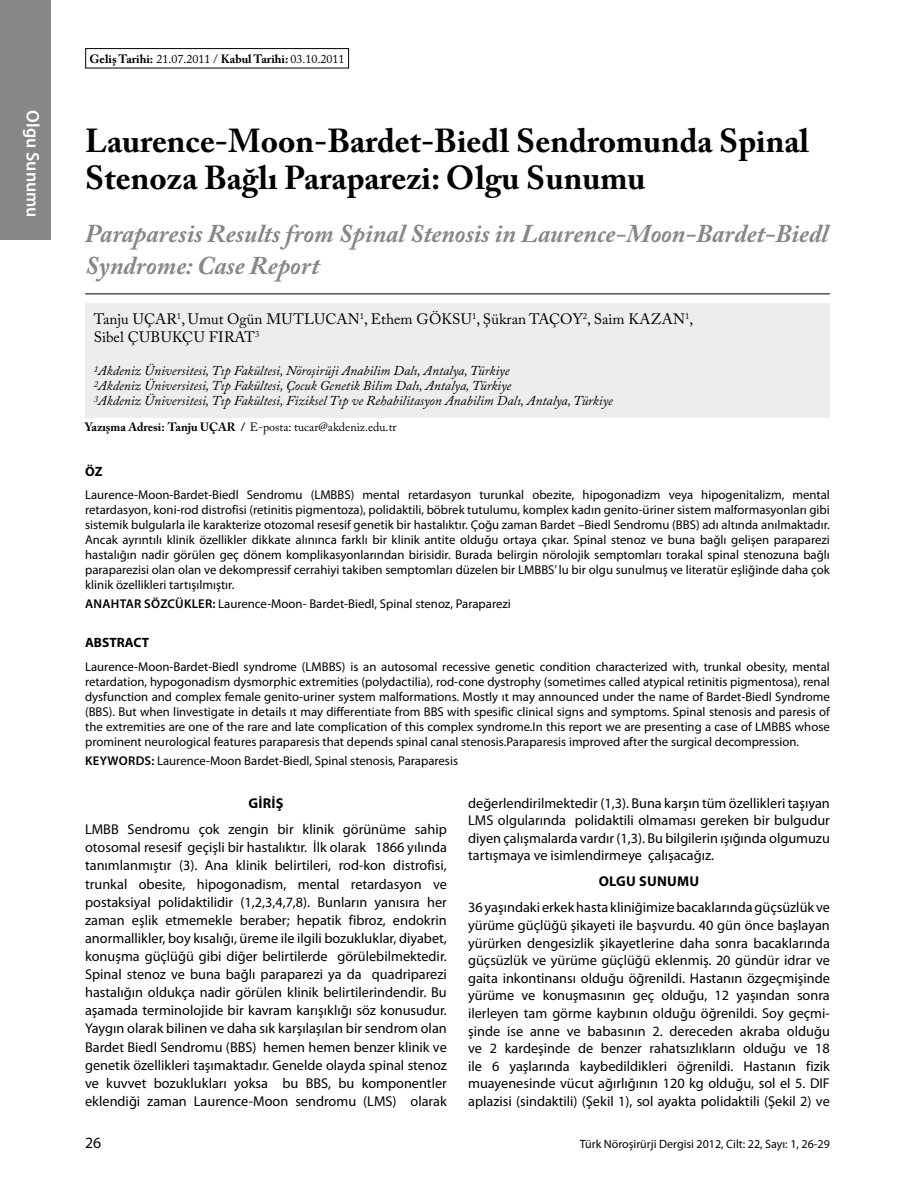
<style>
.page{position:relative;width:915px;height:1191px;background:#fff}
.page>*{position:absolute;margin:0;border:0;box-sizing:border-box;transform-origin:0 0}
.t1{font:700 33px/37.5px "Adobe Caslon Pro";color:#000}
.t2{font:italic 700 25.5px/31.5px "Adobe Caslon Pro";color:#878787}
.t3{font:600 18px "Myriad Pro";color:#fff}
.t4{font:15.75px "Myriad Pro";color:#000}
.t5{font:15px/18px "Adobe Caslon Pro";letter-spacing:.01em;color:#000}
.t6{font:14.25px/18.1px "Myriad Pro";color:#000;text-align:justify}
.t7{font:700 14.25px "Myriad Pro";letter-spacing:.02em;color:#000}
.t8{font:italic 13.5px/15px "Adobe Caslon Pro";color:#000}
.t9{font:700 13.5px "Myriad Pro";color:#000}
.t10{font:12.75px/15px "Myriad Pro";color:#000;text-align:justify}
.t11{font:700 12px "Adobe Caslon Pro";color:#000}
.t12{font:12px "Myriad Pro";color:#000}
.t13{font:12px "Adobe Caslon Pro";color:#000}
.s1{font-weight:400}
.s2{font-weight:700}
.s3{font-weight:600}
</style>
<div class="page">
<div style="left:0;top:0;width:51px;height:240px;background:#878787"></div>
<div style="left:85px;top:48px;width:264px;height:20px;border:1px solid #000"></div>
<hr style="left:85px;top:293px;width:744px;height:1px;background:#000">
<div style="left:85px;top:304px;width:744px;height:114px;background:#ededed"></div>
<p class="t3" style="left:44px;top:110px;width:109px;rotate:90deg">OLGU SUNUMU</p>
<p class="t11" style="left:89px;top:52px;width:256px">Geliş Tarihi: <span class="s1">21.07.2011 /</span> Kabul Tarihi: <span class="s1">03.10.2011</span></p>
<h1 class="t1" style="left:85px;top:122px;width:725px">Laurence-Moon-Bardet-Biedl Sendromunda Spinal<br>Stenoza Bağlı Paraparezi: Olgu Sunumu</h1>
<h2 class="t2" style="left:85px;top:218px;width:744px">Paraparesis Results from Spinal Stenosis in Laurence-Moon-Bardet-Biedl<br>Syndrome: Case Report</h2>
<p class="t5" style="left:94px;top:310px;width:600px">Tanju Uçar<sup>1</sup>, Umut Ogün Mutlucan <sup>1</sup>, Ethem Göksu<sup>1</sup>, Şükran Taçoy<sup>2</sup>, Saim Kazan <sup>1</sup>,<br>Sibel Çubukçu Fırat<sup>3</sup></p>
<p class="t8" style="left:94px;top:363px;width:520px"><sup>1</sup>Akdeniz Üniversitesi, Tıp Fakültesi, Nöroşirüji Anabilim Dalı, Antalya, Türkiye<br><sup>2</sup>Akdeniz Üniversitesi, Tıp Fakültesi, Çocuk Genetik Bilim Dalı, Antalya, Türkiye<br><sup>3</sup>Akdeniz Üniversitesi, Tıp Fakültesi, Fiziksel Tıp ve Rehabilitasyon Anabilim Dalı, Antalya, Türkiye</p>
<p class="t11" style="left:85px;top:419px;width:125px">Yazışma Adresi: Tanju Uça</p>
<p class="t13" style="left:227px;top:419px;width:171px"><span class="s2">r /</span> E-posta: tucar@akdeniz.edu.tr</p>
<p class="t9" style="left:85px;top:462px;width:19px">ÖZ</p>
<p class="t10" style="left:85px;top:487px;width:746px">Laurence-Moon-Bardet-Biedl Sendromu (LMBBS) mental retardasyon turunkal obezite, hipogonadizm veya hipogenitalizm, mental retardasyon, koni-rod distrofisi (retinitis pigmentoza), polidaktili, böbrek tutulumu, komplex kadın genito-üriner sistem malformasyonları gibi sistemik bulgularla ile karakterize otozomal resesif genetik bir hastalıktır. Çoğu zaman Bardet –Biedl Sendromu (BBS) adı altında anılmaktadır.<br>Ancak ayrıntılı klinik özellikler dikkate alınınca farklı bir klinik antite olduğu ortaya çıkar. Spinal stenoz ve buna bağlı gelişen paraparezi hastalığın nadir görülen geç dönem komplikasyonlarından birisidir. Burada belirgin nörolojik semptomları torakal spinal stenozuna bağlı paraparezisi olan olan ve dekompressif cerrahiyi takiben semptomları düzelen bir LMBBS’ lu bir olgu sunulmuş ve literatür eşliğinde daha çok klinik özellikleri tartışılmıştır.</p>
<p class="t10" style="left:85px;top:596px;width:427px"><span class="s3">ANAHTAR SÖZCÜKLER:</span> Laurence-Moon- Bardet-Biedl, Spinal stenoz, Paraparezi</p>
<p class="t9" style="left:85px;top:633px;width:65px">ABSTRACT</p>
<p class="t10" style="left:85px;top:658px;width:746px">Laurence-Moon-Bardet-Biedl syndrome (LMBBS) is an autosomal recessive genetic condition characterized with, trunkal obesity, mental retardation, hypogonadism dysmorphic extremities (polydactilia), rod-cone dystrophy (sometimes called atypical retinitis pigmentosa), renal dysfunction and complex female genito-uriner system malformations. Mostly ıt may announced under the name of Bardet-Biedl Syndrome (BBS). But when linvestigate in details ıt may differentiate from BBS with spesific clinical signs and symptoms. Spinal stenosis and paresis of the extremities are one of the rare and late complication of this complex syndrome.In this report we are presenting a case of LMBBS whose prominent neurological features paraparesis that depends spinal canal stenosis.Paraparesis improved after the surgical decompression.</p>
<p class="t10" style="left:85px;top:753px;width:374px"><span class="s3">KEYWORDS:</span> Laurence-Moon Bardet-Biedl, Spinal stenosis, Paraparesis</p>
<p class="t7" style="left:248px;top:793px;width:37px">GIRIŞ</p>
<p class="t6" style="left:85px;top:820px;width:363px">LMBB Sendromu çok zengin bir klinik görünüme sahip otosomal resesif geçişli bir hastalıktır. İlk olarak 1866 yılında tanımlanmıştır (3). Ana klinik belirtileri, rod-kon distrofisi, trunkal obesite, hipogonadism, mental retardasyon ve postaksiyal polidaktilidir (1,2,3,4,7,8). Bunların yanısıra her zaman eşlik etmemekle beraber; hepatik fibroz, endokrin anormallikler, boy kısalığı, üreme ile ilgili bozukluklar, diyabet, konuşma güçlüğü gibi diğer belirtilerde görülebilmektedir.<br>Spinal stenoz ve buna bağlı paraparezi ya da quadriparezi hastalığın oldukça nadir görülen klinik belirtilerindendir. Bu aşamada terminolojide bir kavram karışıklığı söz konusudur.<br>Yaygın olarak bilinen ve daha sık karşılaşılan bir sendrom olan Bardet Biedl Sendromu (BBS) hemen hemen benzer klinik ve genetik özellikleri taşımaktadır. Genelde olayda spinal stenoz ve kuvvet bozuklukları yoksa bu BBS, bu komponentler eklendiği zaman Laurence-Moon sendromu (LMS) olarak</p>
<p class="t6" style="left:468px;top:793px;width:363px;line-height:17.5px">değerlendirilmektedir (1,3). Buna karşın tüm özellikleri taşıyan LMS olgularında polidaktili olmaması gereken bir bulgudur diyen çalışmalarda vardır (1,3). Bu bilgilerin ışığında olgumuzu tartışmaya ve isimlendirmeye çalışacağız.</p>
<p class="t7" style="left:598px;top:872px;width:102px">OLGU SUNUMU</p>
<p class="t6" style="left:468px;top:898px;width:363px;line-height:17.5px">36 yaşındaki erkek hasta kliniğimize bacaklarında güçsüzlük ve yürüme güçlüğü şikayeti ile başvurdu. 40 gün önce başlayan yürürken dengesizlik şikayetlerine daha sonra bacaklarında güçsüzlük ve yürüme güçlüğü eklenmiş. 20 gündür idrar ve gaita inkontinansı olduğu öğrenildi. Hastanın özgeçmişinde yürüme ve konuşmasının geç olduğu, 12 yaşından sonra ilerleyen tam görme kaybının olduğu öğrenildi. Soy geçmi&shy;şinde ise anne ve babasının 2. dereceden akraba olduğu ve 2 kardeşinde de benzer rahatsızlıkların olduğu ve 18 ile 6 yaşlarında kaybedildikleri öğrenildi. Hastanın fizik muayenesinde vücut ağırlığının 120 kg olduğu, sol el 5. DIF aplazisi (sindaktili) (Şekil 1), sol ayakta polidaktili (Şekil 2) ve</p>
<p class="t4" style="left:85px;top:1133px;width:18px">26</p>
<p class="t12" style="left:579px;top:1137px;width:251px">Türk Nöroşirürji Dergisi 2012, Cilt: 22, Sayı: 1, 26-29</p>
</div>
